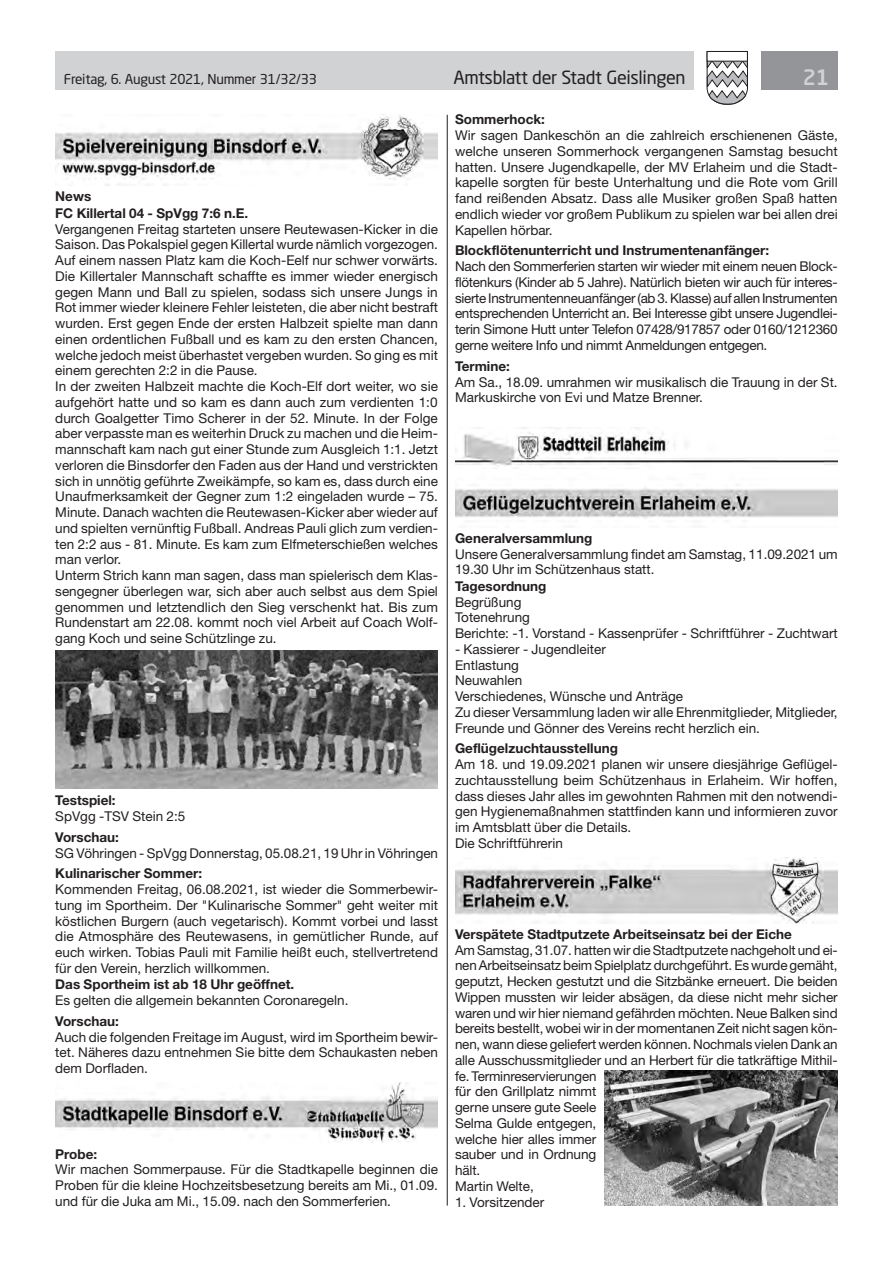
<style>
.page{position:relative;width:893px;height:1263px;background:#fff}
.page>*{position:absolute;margin:0;border:0;box-sizing:border-box;transform-origin:0 0}
.t1{font:500 21px "Neo Sans Std";color:#d1d2d4}
.t2{font:18px "Neo Sans Std";letter-spacing:-.02em;color:#231f20}
.t3{font:13.5px/15.8px "Helvetica Neue LT Std";color:#231f20}
.t4{font:700 13.5px/16.5px "Helvetica Neue LT Std";color:#231f20}
.t5{font:13.5px "Neo Sans Std";letter-spacing:-.015em;color:#231f20}
</style>
<div class="page">
<div style="left:55px;top:51px;width:639px;height:38px;background:#d1d2d4"></div>
<div style="left:761px;top:51px;width:77px;height:38px;background:#939598"></div>
<svg style="left:706px;top:51px;width:42px;height:54px"></svg>
<div style="left:707px;top:51px;width:41px;height:10px;background:#fff;border:1px solid #231f20"></div>
<hr style="left:447px;top:115px;width:1px;height:1090px;background:#231f20">
<img style="left:55px;top:115px;width:383px;height:71px">
<img style="left:55px;top:651px;width:383px;height:138px">
<img style="left:55px;top:1083px;width:383px;height:59px">
<img style="left:455px;top:428px;width:383px;height:38px">
<img style="left:455px;top:484px;width:383px;height:35px">
<img style="left:455px;top:857px;width:383px;height:66px">
<img style="left:605px;top:1070px;width:233px;height:135px">
<p class="t5" style="left:64px;top:71px;width:255px">Freitag, 6. August 2021, Nummer 31/32/33</p>
<h2 class="t2" style="left:453px;top:66px;width:234px">Amtsblatt der Stadt Geislingen</h2>
<h1 class="t1" style="left:803px;top:64px;width:28px">21</h1>
<p class="t4" style="left:55px;top:188px;width:194px">News<br>FC Killertal 04 - SpVgg 7:6 n.E.</p>
<p class="t3" style="left:55px;top:221px;width:384px">Vergangenen Freitag starteten unsere Reutewasen-Kicker in die Saison. Das Pokalspiel gegen Killertal wurde nämlich vorgezogen.<br>Auf einem nassen Platz kam die Koch-Eelf nur schwer vorwärts.<br>Die Killertaler Mannschaft schaffte es immer wieder energisch gegen Mann und Ball zu spielen, sodass sich unsere Jungs in Rot immer wieder kleinere Fehler leisteten, die aber nicht bestraft wurden. Erst gegen Ende der ersten Halbzeit spielte man dann einen ordentlichen Fußball und es kam zu den ersten Chancen, welche jedoch meist überhastet vergeben wurden. So ging es mit einem gerechten 2:2 in die Pause.<br>In der zweiten Halbzeit machte die Koch-Elf dort weiter, wo sie aufgehört hatte und so kam es dann auch zum verdienten 1:0 durch Goalgetter Timo Scherer in der 52. Minute. In der Folge aber verpasste man es weiterhin Druck zu machen und die Heim&shy;mannschaft kam nach gut einer Stunde zum Ausgleich 1:1. Jetzt verloren die Binsdorfer den Faden aus der Hand und verstrickten sich in unnötig geführte Zweikämpfe, so kam es, dass durch eine Unaufmerksamkeit der Gegner zum 1:2 eingeladen wurde – 75.<br>Minute. Danach wachten die Reutewasen-Kicker aber wieder auf und spielten vernünftig Fußball. Andreas Pauli glich zum verdien&shy;ten 2:2 aus - 81. Minute. Es kam zum Elfmeterschießen welches man verlor.<br>Unterm Strich kann man sagen, dass man spielerisch dem Klas&shy;sengegner überlegen war, sich aber auch selbst aus dem Spiel genommen und letztendlich den Sieg verschenkt hat. Bis zum Rundenstart am 22.08. kommt noch viel Arbeit auf Coach Wolf&shy;gang Koch und seine Schützlinge zu.</p>
<p class="t4" style="left:55px;top:792px;width:62px">Testspiel:</p>
<p class="t3" style="left:55px;top:808px;width:132px">SpVgg -TSV Stein 2:5</p>
<p class="t4" style="left:55px;top:828px;width:65px">Vorschau:</p>
<p class="t3" style="left:55px;top:845px;width:384px">SG Vöhringen - SpVgg Donnerstag, 05.08.21, 19 Uhr in Vöhringen</p>
<p class="t4" style="left:55px;top:865px;width:148px">Kulinarischer Sommer:</p>
<p class="t3" style="left:55px;top:881px;width:384px;text-align:justify">Kommenden Freitag, 06.08.2021, ist wieder die Sommerbewir&shy;tung im Sportheim. Der "Kulinarische Sommer" geht weiter mit köstlichen Burgern (auch vegetarisch). Kommt vorbei und lasst die Atmosphäre des Reutewasens, in gemütlicher Runde, auf euch wirken. Tobias Pauli mit Familie heißt euch, stellvertretend für den Verein, herzlich willkommen.</p>
<p class="t4" style="left:55px;top:976px;width:240px">Das Sportheim ist ab 18 Uhr geöffnet.</p>
<p class="t3" style="left:55px;top:992px;width:295px">Es gelten die allgemein bekannten Coronaregeln.</p>
<p class="t4" style="left:55px;top:1012px;width:65px">Vorschau:</p>
<p class="t3" style="left:55px;top:1029px;width:384px;text-align:justify">Auch die folgenden Freitage im August, wird im Sportheim bewir&shy;tet. Näheres dazu entnehmen Sie bitte dem Schaukasten neben dem Dorfladen.</p>
<p class="t4" style="left:55px;top:1145px;width:44px">Probe:</p>
<p class="t3" style="left:55px;top:1161px;width:384px;text-align:justify">Wir machen Sommerpause. Für die Stadtkapelle beginnen die Proben für die kleine Hochzeitsbesetzung bereits am Mi., 01.09. und für die Juka am Mi., 15.09. nach den Sommerferien.</p>
<p class="t4" style="left:455px;top:111px;width:91px">Sommerhock:</p>
<p class="t3" style="left:455px;top:127px;width:384px;text-align:justify">Wir sagen Dankeschön an die zahlreich erschienenen Gäste, welche unseren Sommerhock vergangenen Samstag besucht hatten. Unsere Jugendkapelle, der MV Erlaheim und die Stadt&shy;kapelle sorgten für beste Unterhaltung und die Rote vom Grill fand reißenden Absatz. Dass alle Musiker großen Spaß hatten endlich wieder vor großem Publikum zu spielen war bei allen drei Kapellen hörbar.</p>
<p class="t4" style="left:455px;top:242px;width:316px">Blockflötenunterricht und Instrumentenanfänger:</p>
<p class="t3" style="left:455px;top:258px;width:384px;text-align:justify">Nach den Sommerferien starten wir wieder mit einem neuen Block&shy;flötenkurs (Kinder ab 5 Jahre). Natürlich bieten wir auch für interes&shy;sierte Instrumentenneuanfänger (ab 3. Klasse) auf allen Instrumenten entsprechenden Unterricht an. Bei Interesse gibt unsere Jugendlei&shy;terin Simone Hutt unter Telefon 07428/917857 oder 0160/1212360 gerne weitere Info und nimmt Anmeldungen entgegen.</p>
<p class="t4" style="left:455px;top:357px;width:56px">Termine:</p>
<p class="t3" style="left:455px;top:374px;width:384px">Am Sa., 18.09. umrahmen wir musikalisch die Trauung in der St.<br>Markuskirche von Evi und Matze Brenner.</p>
<p class="t4" style="left:455px;top:529px;width:139px">Generalversammlung</p>
<p class="t3" style="left:455px;top:546px;width:384px">Unsere Generalversammlung findet am Samstag, 11.09.2021 um<br>19.30 Uhr im Schützenhaus statt.</p>
<p class="t4" style="left:455px;top:577px;width:93px">Tagesordnung</p>
<p class="t3" style="left:455px;top:594px;width:384px">Begrüßung<br>Totenehrung<br>Berichte: -1. Vorstand - Kassenprüfer - Schriftführer - Zuchtwart</p>
<p class="t3" style="left:455px;top:641px;width:384px">- Kassierer - Jugendleiter<br>Entlastung<br>Neuwahlen<br>Verschiedenes, Wünsche und Anträge<br>Zu dieser Versammlung laden wir alle Ehrenmitglieder, Mitglieder, Freunde und Gönner des Vereins recht herzlich ein.</p>
<p class="t4" style="left:455px;top:740px;width:164px">Geflügelzuchtausstellung</p>
<p class="t3" style="left:455px;top:756px;width:384px">Am 18. und 19.09.2021 planen wir unsere diesjährige Geflügel&shy;zuchtausstellung beim Schützenhaus in Erlaheim. Wir hoffen, dass dieses Jahr alles im gewohnten Rahmen mit den notwendi&shy;gen Hygienemaßnahmen stattfinden kann und informieren zuvor im Amtsblatt über die Details.<br>Die Schriftführerin</p>
<p class="t4" style="left:455px;top:925px;width:338px">Verspätete Stadtputzete Arbeitseinsatz bei der Eiche</p>
<p class="t3" style="left:455px;top:942px;width:384px">Am Samstag, 31.07. hatten wir die Stadtputzete nachgeholt und ei&shy;nen Arbeitseinsatz beim Spielplatz durchgeführt. Es wurde gemäht, geputzt, Hecken gestutzt und die Sitzbänke erneuert. Die beiden Wippen mussten wir leider absägen, da diese nicht mehr sicher waren und wir hier niemand gefährden möchten. Neue Balken sind bereits bestellt, wobei wir in der momentanen Zeit nicht sagen kön&shy;nen, wann diese geliefert werden können. Nochmals vielen Dank an alle Ausschussmitglieder und an Herbert für die tatkräftige Mithil&shy;fe. Terminreservierungen<br>für den Grillplatz nimmt<br>gerne unsere gute Seele<br>Selma Gulde entgegen,<br>welche hier alles immer<br>sauber und in Ordnung<br>hält.<br>Martin Welte,</p>
<p class="t3" style="left:455px;top:1194px;width:91px">1. Vorsitzender</p>
</div>
